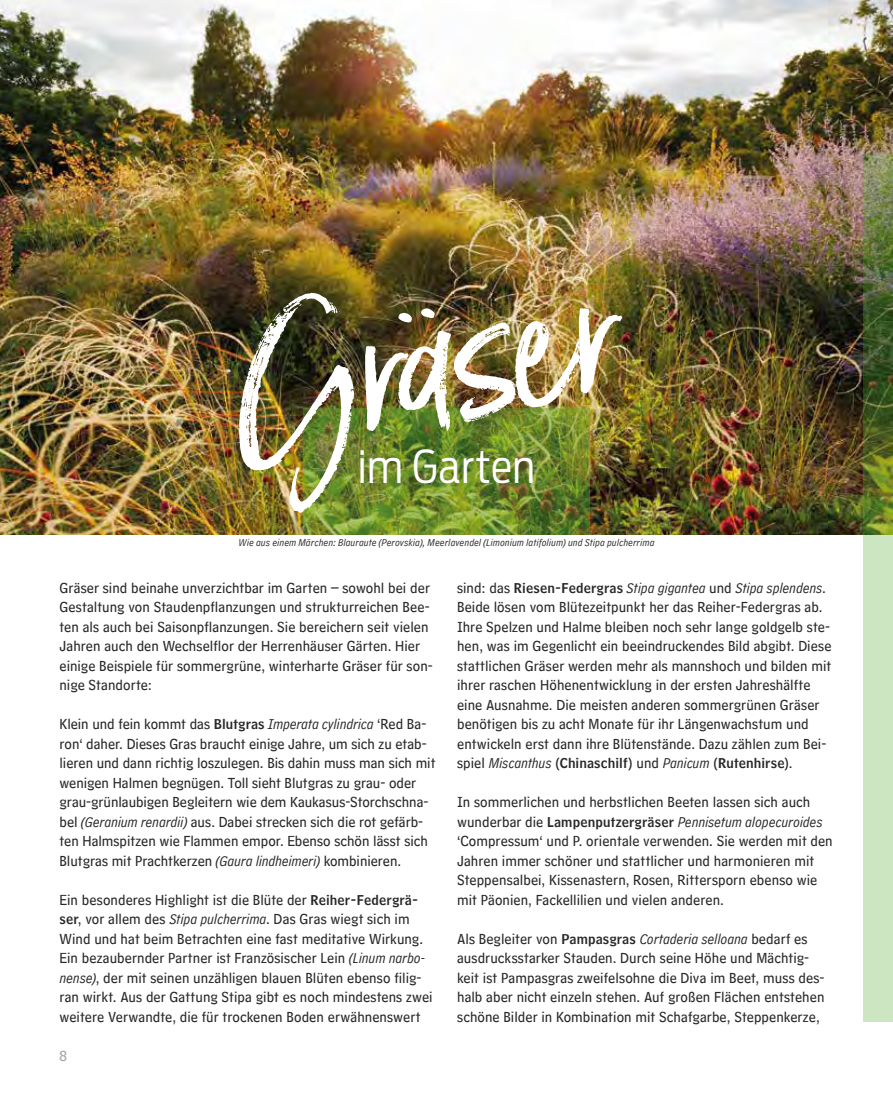
<style>
.page{position:relative;width:893px;height:1106px;background:#fff}
.page>*{position:absolute;margin:0;border:0;box-sizing:border-box;transform-origin:0 0}
.t1{font:180px "Born Ready";color:#fff}
.t2{font:300 45px "Antenna Cond";letter-spacing:.005em;color:#fff}
.t3{font:15px/19.5px "Hannover Millennial Text";letter-spacing:.005em;color:#282827}
.t4{font:italic 15px "HM Comment";letter-spacing:.005em;color:#282827}
.t5{font:15px "Hannover Millennial Text";color:#a8a8a7}
.t6{font:13.5px "Hannover Millennial Headline";letter-spacing:.01em;color:#282827}
.t7{font:italic 10.5px "HM Comment";letter-spacing:.015em;color:#282827}
.s1{font-family:"Hannover Millennial Headline";font-size:13.5px}
.s2{font-family:"HM Comment";font-style:italic}
.s3{font-family:"Hannover Millennial Text";font-style:normal}
.s4{font-family:"Hannover Millennial Headline";font-style:normal;font-size:13.5px}
.s5{font-family:"Hannover Millennial Text";font-size:15px}
.s6{font-family:"HM Comment";font-style:italic;font-size:15px}
</style>
<div class="page">
<img style="left:0;top:0;width:893px;height:534px">
<img style="left:303px;top:408px;width:287px;height:126px">
<img style="left:863px;top:153px;width:30px;height:868px">
<h1 class="t1" style="left:214px;top:286px;width:391px;rotate:-10deg">Gräser</h1>
<h2 class="t2" style="left:358px;top:439px;width:179px">im Garten</h2>
<p class="t7" style="left:239px;top:536px;width:417px">Wie aus einem Märchen: Blauraute (Perovskia), Meerlavendel (Limonium latifolium) und Stipa pulcherrima</p>
<p class="t3" style="left:60px;top:578px;width:375px">Gräser sind beinahe unverzichtbar im Garten – sowohl bei der Gestaltung von Staudenpflanzungen und strukturreichen Bee&shy;ten als auch bei Saisonpflanzungen. Sie bereichern seit vielen Jahren auch den Wechselflor der Herrenhäuser Gärten. Hier einige Beispiele für sommergrüne, winterharte Gräser für son&shy;nige Standorte:</p>
<p class="t3" style="left:60px;top:714px;width:377px">Klein und fein kommt das <span class="s1">Blutgras</span> <span class="s2">Imperata cylindrica</span> ‘Red Ba&shy;ron‘ daher. Dieses Gras braucht einige Jahre, um sich zu etab&shy;lieren und dann richtig loszulegen. Bis dahin muss man sich mit wenigen Halmen begnügen. Toll sieht Blutgras zu grau- oder grau-grünlaubigen Begleitern wie dem Kaukasus-Storchschna&shy;bel <span class="s2">(Geranium renardii)</span> aus. Dabei strecken sich die rot gefärb&shy;ten Halmspitzen wie Flammen empor. Ebenso schön lässt sich Blutgras mit Prachtkerzen <span class="s2">(Gaura lindheimeri)</span> kombinieren.</p>
<p class="t3" style="left:60px;top:890px;width:375px">Ein besonderes Highlight ist die Blüte der <span class="s1">Reiher-Federgrä&shy;ser</span>, vor allem des <span class="s2">Stipa pulcherrima</span>. Das Gras wiegt sich im Wind und hat beim Betrachten eine fast meditative Wirkung.<br>Ein bezaubernder Partner ist Französischer Lein <span class="s2">(Linum narbo&shy;nense)</span>, der mit seinen unzähligen blauen Blüten ebenso filig&shy;ran wirkt. Aus der Gattung Stipa gibt es noch mindestens zwei weitere Verwandte, die für trockenen Boden erwähnenswert</p>
<p class="t5" style="left:60px;top:1047px;width:9px">8</p>
<p class="t4" style="left:457px;top:578px;width:370px"><span class="s3">sind: das</span> <span class="s4">Riesen-Federgras</span> Stipa gigantea <span class="s3">und</span> Stipa splendens<span class="s3">.</span></p>
<p class="t3" style="left:457px;top:597px;width:376px">Beide lösen vom Blütezeitpunkt her das Reiher-Federgras ab.<br>Ihre Spelzen und Halme bleiben noch sehr lange goldgelb ste&shy;hen, was im Gegenlicht ein beeindruckendes Bild abgibt. Diese stattlichen Gräser werden mehr als mannshoch und bilden mit ihrer raschen Höhenentwicklung in der ersten Jahreshälfte eine Ausnahme. Die meisten anderen sommergrünen Gräser benötigen bis zu acht Monate für ihr Längenwachstum und entwickeln erst dann ihre Blütenstände. Dazu zählen zum Bei-</p>
<p class="t6" style="left:457px;top:755px;width:337px"><span class="s5">spiel</span> <span class="s6">Miscanthus</span> <span class="s5">(</span>Chinaschilf<span class="s5">) und</span> <span class="s6">Panicum</span> <span class="s5">(</span>Rutenhirse<span class="s5">).</span></p>
<p class="t3" style="left:457px;top:792px;width:355px">In sommerlichen und herbstlichen Beeten lassen sich auch</p>
<p class="t4" style="left:457px;top:812px;width:367px"><span class="s3">wunderbar die</span> <span class="s4">Lampenputzergräser</span> Pennisetum alopecuroides</p>
<p class="t3" style="left:457px;top:831px;width:377px">‘Compressum‘ und P. orientale verwenden. Sie werden mit den Jahren immer schöner und stattlicher und harmonieren mit Steppensalbei, Kissenastern, Rosen, Rittersporn ebenso wie mit Päonien, Fackellilien und vielen anderen.</p>
<p class="t3" style="left:457px;top:929px;width:369px">Als Begleiter von <span class="s1">Pampasgras</span> <span class="s2">Cortaderia selloana</span> bedarf es ausdrucksstarker Stauden. Durch seine Höhe und Mächtig&shy;keit ist Pampasgras zweifelsohne die Diva im Beet, muss des&shy;halb aber nicht einzeln stehen. Auf großen Flächen entstehen schöne Bilder in Kombination mit Schafgarbe, Steppenkerze,</p>
</div>
